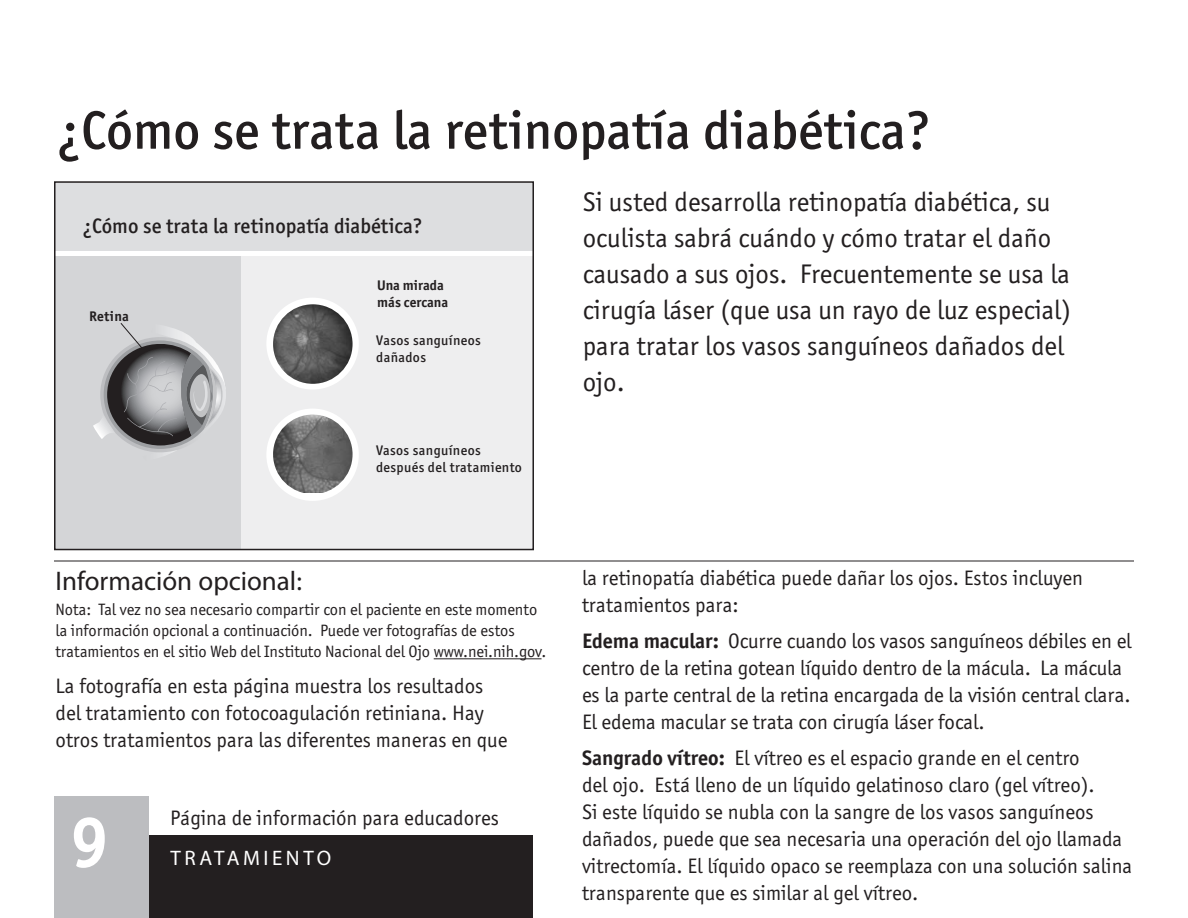
<style>
.page{position:relative;width:1188px;height:918px;background:#fff}
.page>*{position:absolute;margin:0;border:0;box-sizing:border-box;transform-origin:0 0}
.t1{font:700 72px "Officina Sans";color:#fff}
.page_head{font:500 54px "Officina San ITC";color:#231f20}
.text{font:27px/36px "Officina San ITC";color:#231f20}
.text_sub{font:27px "Myriad Pro";color:#231f20}
.text-2{font:21px/27px "Officina San ITC";color:#231f20}
.page_head-mini{font:500 21px "Officina San ITC";color:#231f20}
.tab_title{font:21px "Myriad Pro";letter-spacing:.17em;color:#fff}
.text-3{font:16.5px/21px "Officina San ITC";letter-spacing:-.005em;color:#231f20}
.t2{font:500 13.95px/16.8px "Officina San ITC";letter-spacing:.025em;color:#231f20}
.t3{font:700 13.95px/16.8px "Officina San ITC";color:#231f20}
.s1{font-weight:700}
</style>
<div class="page">
<div style="left:55px;top:256px;width:186px;height:294px;background:#d4d5d7"></div>
<div style="left:241px;top:256px;width:292px;height:294px;background:#eeeeef"></div>
<div style="left:55px;top:182px;width:478px;height:68px;background:#dddee0"></div>
<div style="left:54px;top:181px;width:480px;height:369px;border:2px solid #231f20"></div>
<div style="left:266px;top:298px;width:93px;height:92px;background:#fff;border-radius:50%"></div>
<div style="left:266px;top:409px;width:93px;height:92px;background:#fff;border-radius:50%"></div>
<svg style="left:93px;top:323px;width:133px;height:133px"></svg>
<div style="left:145px;top:835px;width:388px;height:83px;background:#231f20"></div>
<div style="left:55px;top:796px;width:94px;height:122px;background:#bcbdc0"></div>
<hr style="left:54px;top:561px;width:1080px;height:1px;background:#231f20">
<img style="left:273px;top:304px;width:80px;height:80px;border-radius:50%">
<img style="left:273px;top:415px;width:80px;height:77px">
<hr style="left:434px;top:658px;width:108px;height:1px;background:#231f20">
<p class="page_head" style="left:56px;top:99px;width:876px">¿Cómo se trata la retinopatía diabética?</p>
<p class="text" style="left:583px;top:183px;width:490px">Si usted desarrolla retinopatía diabética, su oculista sabrá cuándo y cómo tratar el daño causado a sus ojos. Frecuentemente se usa la cirugía láser (que usa un rayo de luz especial) para tratar los vasos sanguíneos dañados del ojo.</p>
<p class="page_head-mini" style="left:82px;top:214px;width:342px">¿Cómo se trata la retinopatía diabética?</p>
<p class="t3" style="left:377px;top:277px;width:72px">Una mirada más cercana</p>
<p class="t3" style="left:89px;top:308px;width:42px">Retina</p>
<p class="t2" style="left:376px;top:332px;width:106px">Vasos sanguíneos dañados</p>
<p class="t2" style="left:376px;top:442px;width:147px">Vasos sanguíneos después del tratamiento</p>
<p class="text_sub" style="left:56px;top:566px;width:248px">Información opcional:</p>
<p class="text-3" style="left:56px;top:599px;width:492px">Nota: Tal vez no sea necesario compartir con el paciente en este momento la información opcional a continuación. Puede ver fotografías de estos tratamientos en el sitio Web del Instituto Nacional del Ojo www.nei.nih.gov.</p>
<p class="text-2" style="left:56px;top:672px;width:453px">La fotografía en esta página muestra los resultados del tratamiento con fotocoagulación retiniana. Hay otros tratamientos para las diferentes maneras en que</p>
<p class="t1" style="left:70px;top:797px;width:42px">9</p>
<p class="text-2" style="left:170px;top:804px;width:330px">Página de información para educadores</p>
<p class="tab_title" style="left:170px;top:846px;width:162px">tratami ento</p>
<p class="text-2" style="left:582px;top:564px;width:503px">la retinopatía diabética puede dañar los ojos. Estos incluyen tratamientos para:</p>
<p class="text-2" style="left:582px;top:627px;width:551px"><span class="s1">Edema macular:</span> Ocurre cuando los vasos sanguíneos débiles en el centro de la retina gotean líquido dentro de la mácula. La mácula es la parte central de la retina encargada de la visión central clara.<br>El edema macular se trata con cirugía láser focal.</p>
<p class="text-2" style="left:582px;top:744px;width:552px"><span class="s1">Sangrado vítreo:</span> El vítreo es el espacio grande en el centro<br>del ojo. Está lleno de un líquido gelatinoso claro (gel vítreo).<br>Si este líquido se nubla con la sangre de los vasos sanguíneos dañados, puede que sea necesaria una operación del ojo llamada vitrectomía. El líquido opaco se reemplaza con una solución salina transparente que es similar al gel vítreo.</p>
</div>
